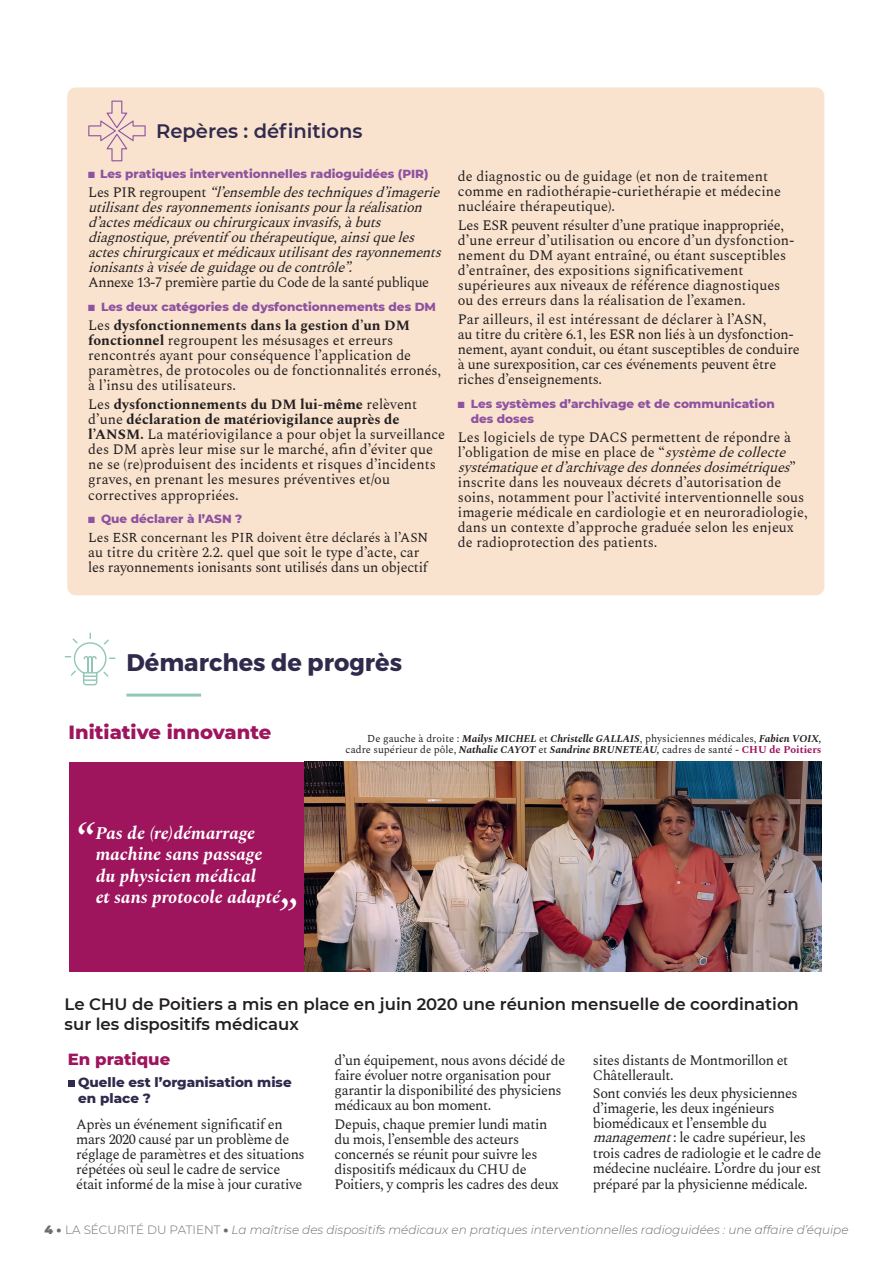
<style>
.page{position:relative;width:893px;height:1263px;background:#fff}
.page>*{position:absolute;margin:0;border:0;box-sizing:border-box;transform-origin:0 0}
.t1{font:italic 700 46.5px "Spectral";color:#fff}
.t2{font:700 24px "Montserrat";color:#302a4c}
.t3{font:600 19.5px "Montserrat";color:#302a4c}
.t4{font:800 19.5px "Montserrat";color:#9e145d}
.t5{font:italic 700 18px/21.6px "Spectral";color:#fff}
.t6{font:600 16.5px/19.5px "Montserrat";color:#231f20}
.t7{font:800 16.5px "Montserrat";color:#9e145d}
.t8{font:14.25px/15px "Spectral";letter-spacing:-.005em;color:#231f20}
.t9{font:14.25px/15px "Spectral";letter-spacing:-.03em;color:#231f20}
.t10{font:italic 14.25px/15px "Spectral";color:#231f20}
.t11{font:13.5px "Spectral";color:#231f20}
.t12{font:800 13.5px/16.5px "Montserrat";color:#302a4c}
.t13{font:800 12px/15px "Montserrat";color:#8e52a1}
.t14{font:italic 300 12px "Montserrat";color:#6c6d70}
.t15{font:10.5px/11.2px "Spectral";color:#231f20;text-align:right}
.s1{font-style:normal}
.s2{font-weight:700}
.s3{font-style:italic}
.s4{font-weight:700;font-style:italic}
.s5{font-weight:700;color:#9e145d}
.s6{font-weight:900;font-style:normal}
</style>
<div class="page">
<div style="left:67px;top:87px;width:757px;height:508px;background:#f9e3ce;border-radius:9px"></div>
<div style="left:68px;top:1080px;width:6px;height:7px;background:#302a4c"></div>
<div style="left:69px;top:762px;width:235px;height:210px;background:#9e145d"></div>
<img style="left:304px;top:762px;width:517px;height:210px">
<hr style="left:126px;top:694px;width:75px;height:3px;background:#91c8b5">
<svg style="left:64px;top:632px;width:52px;height:54px"></svg>
<svg style="left:88px;top:101px;width:58px;height:60px"></svg>
<h3 class="t3" style="left:156px;top:118px;width:208px">Repères : définitions</h3>
<p class="t13" style="left:88px;top:166px;width:342px">■ Les pratiques interventionnelles radioguidées (PIR)</p>
<p class="t10" style="left:88px;top:184px;width:359px"><span class="s1">L e s P I R r e g r o u p e n t</span> “l’ensembledestechniquesd’imagerie utilisantdesrayonnementsionisantspourlaréalisation d’actesmédicauxouchirurgicauxinvasifs,àbuts diagnostique,préventif outhérapeutique,ainsiqueles acteschirurgicauxetmédicauxutilisantdesrayonnements ionisantsàviséedeguidageoudecontrôle”.</p>
<p class="t9" style="left:88px;top:274px;width:342px">Annexe 13-7 première partie du Code de la santé publique</p>
<p class="t13" style="left:88px;top:298px;width:349px">■ Les deux catégories de dysfonctionnements des DM</p>
<p class="t8" style="left:88px;top:317px;width:354px">Les <span class="s2">dysfonctionnements dans la gestion d’un DM fonctionnel</span> regroupent les mésusages et erreurs rencontrés ayant pour conséquence l’application de paramètres, de protocoles ou de fonctionnalités erronés, à l’insu des utilisateurs.</p>
<p class="t8" style="left:88px;top:396px;width:358px">Les <span class="s2">dysfonctionnements du DM lui-même</span> relèvent d’une <span class="s2">déclaration de matériovigilance auprès de l’ANSM.</span> La matériovigilance a pour objet la surveillance des DM après leur mise sur le marché, afin d’éviter que ne se (re)produisent des incidents et risques d’incidents graves, en prenant les mesures préventives et/ou correctives appropriées.</p>
<p class="t13" style="left:88px;top:510px;width:156px">■ Que déclarer à l’ASN ?</p>
<p class="t11" style="left:88px;top:528px;width:342px">Les ESR concernant les PIR doivent être déclarés à l’ASN</p>
<p class="t8" style="left:88px;top:544px;width:341px">au titre du critère 2.2. quel que soit le type d’acte, car les rayonnements ionisants sont utilisés dans un objectif</p>
<p class="t8" style="left:458px;top:167px;width:325px">de diagnostic ou de guidage (et non de traitement comme en radiothérapie-curiethérapie et médecine nucléaire thérapeutique).</p>
<p class="t8" style="left:458px;top:217px;width:338px">Les ESR peuvent résulter d’une pratique inappropriée, d’une erreur d’utilisation ou encore d’un dysfonction&shy;nement du DM ayant entraîné, ou étant susceptibles d’entraîner, des expositions significativement supérieures aux niveaux de référence diagnostiques ou des erreurs dans la réalisation de l’examen.</p>
<p class="t8" style="left:458px;top:311px;width:343px">Par ailleurs, il est intéressant de déclarer à l’ASN,<br>au titre du critère 6.1, les ESR non liés à un dysfonction&shy;nement, ayant conduit, ou étant susceptibles de conduire à une surexposition, car ces événements peuvent être riches d’enseignements.</p>
<p class="t13" style="left:471px;top:395px;width:305px;text-indent:-13px">■ Les systèmes d’archivage et de communication des doses</p>
<p class="t8" style="left:458px;top:429px;width:351px">Les logiciels de type DACS permettent de répondre à l’obligation de mise en place de “<span class="s3">systèmedecollecte systématiqueetd’archivagedesdonnéesdosimétriques</span>” inscrite dans les nouveaux décrets d’autorisation de soins, notamment pour l’activité interventionnelle sous imagerie médicale en cardiologie et en neuroradiologie, dans un contexte d’approche graduée selon les enjeux de radioprotection des patients.</p>
<h2 class="t2" style="left:126px;top:643px;width:277px">Démarches de progrès</h2>
<h3 class="t4" style="left:69px;top:717px;width:204px">Initiative innovante</h3>
<h1 class="t1" style="left:74px;top:808px;width:21px">“</h1>
<p class="t5" style="left:96px;top:821px;width:186px">Pas de (re)démarrage machine sans passage du physicien médical<br>et sans protocole adapté</p>
<h1 class="t1" style="left:276px;top:883px;width:21px">”</h1>
<p class="t15" style="left:346px;top:732px;width:477px">De gauche à droite : <span class="s4">Mailys MICHEL</span> et <span class="s4">Christelle GALLAIS</span>, physiciennes médicales, <span class="s4">Fabien VOIX, </span>cadre supérieur de pôle, <span class="s4">Nathalie CAYOT</span> et <span class="s4">Sandrine BRUNETEAU,</span> cadres de santé - <span class="s5">CHU de Poitiers</span></p>
<p class="t6" style="left:65px;top:994px;width:736px">Le CHU de Poitiers a mis en place en juin 2020 une réunion mensuelle de coordination sur les dispositifs médicaux</p>
<p class="t7" style="left:68px;top:1047px;width:104px">En pratique</p>
<p class="t12" style="left:78px;top:1073px;width:215px">Quelle est l’organisation mise en place ?</p>
<p class="t9" style="left:76px;top:1116px;width:230px">Après un événement significatif en mars 2020 causé par un problème de réglage de paramètres et des situations répétées où seul le cadre de service était informé de la mise à jour curative</p>
<p class="t9" style="left:335px;top:1051px;width:232px">d’un équipement, nous avons décidé de faire évoluer notre organisation pour garantir la disponibilité des physiciens médicaux au bon moment.</p>
<p class="t9" style="left:335px;top:1115px;width:226px">Depuis, chaque premier lundi matin du mois, l’ensemble des acteurs concernés se réunit pour suivre les dispositifs médicaux du CHU de Poitiers, y compris les cadres des deux</p>
<p class="t9" style="left:593px;top:1051px;width:197px">sites distants de Montmorillon et<br>Châtellerault.</p>
<p class="t9" style="left:593px;top:1084px;width:230px">Sont conviés les deux physiciennes d’imagerie, les deux ingénieurs biomédicaux et l’ensemble du <span class="s3">management</span>: le cadre supérieur, les trois cadres de radiologie et le cadre de médecine nucléaire. L’ordre du jour est</p>
<p class="t9" style="left:593px;top:1176px;width:216px">préparé par la physicienne médicale.</p>
<p class="t14" style="left:44px;top:1222px;width:806px"><span class="s6">4 •</span> <span class="s1">LA SÉCURITÉ DU PATIENT</span> <span class="s6">•</span> La maîtrise des dispositifs médicaux en pratiques interventionnelles radioguidées : une affaire d’équipe</p>
</div>
